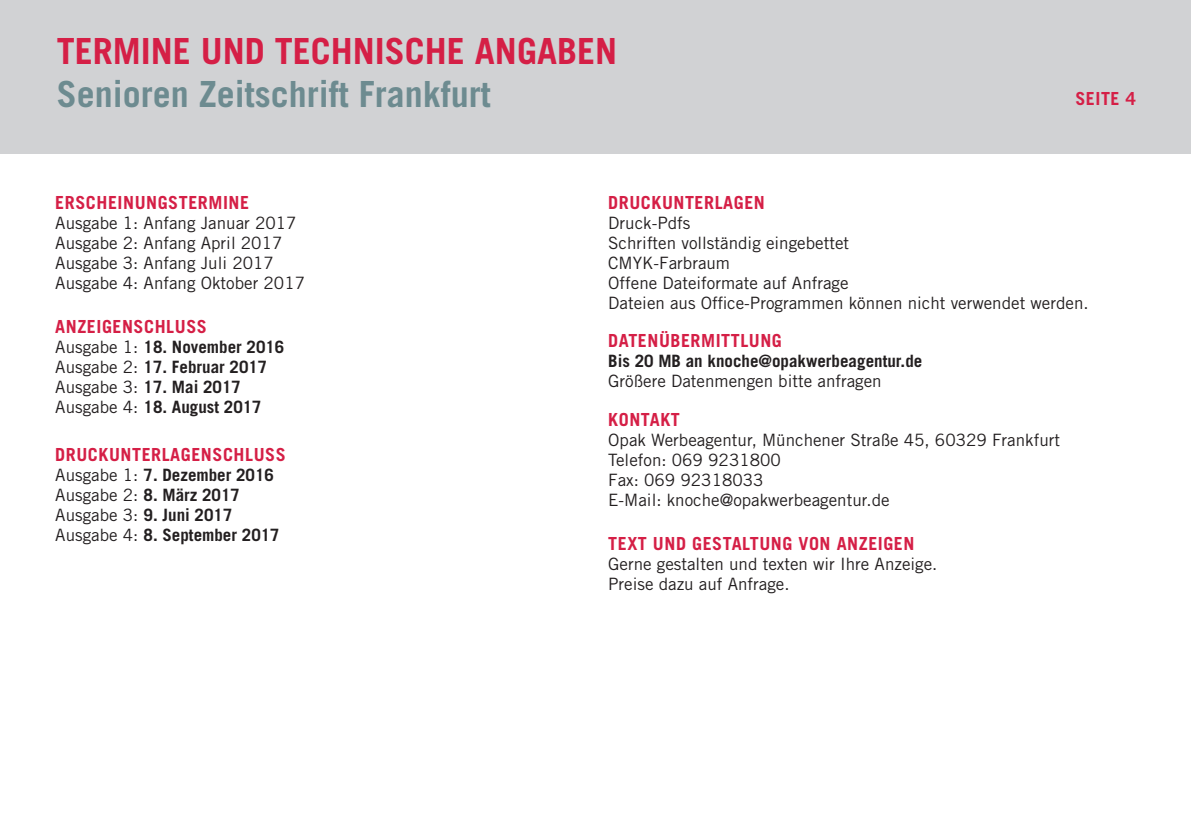
<style>
.page{position:relative;width:1191px;height:840px;background:#fff}
.page>*{position:absolute;margin:0;border:0;box-sizing:border-box;transform-origin:0 0}
.t1{font:700 36px "Trade Gothic";color:#6d8b90}
.t2{font:700 36px "Trade Gothic";color:#d51f46}
.t3{font:700 18px "Trade Gothic";letter-spacing:.03em;color:#d51f46}
.t4{font:17px/20px "Trade Gothic";color:#231f20}
.t5{font:700 17px/20px "Trade Gothic";color:#231f20}
.s1{font-weight:400}
</style>
<div class="page">
<div style="left:0;top:0;width:1191px;height:153px;background:#d1d2d4"></div>
<h1 class="t2" style="left:57px;top:29px;width:562px">TERMINE UND TECHNISCHE ANGABEN</h1>
<h1 class="t1" style="left:57px;top:72px;width:436px">Senioren Zeitschrift Frankfurt</h1>
<p class="t3" style="left:1075px;top:87px;width:62px">SEITE 4</p>
<p class="t3" style="left:55px;top:191px;width:195px">ERSCHEINUNGSTERMINE</p>
<p class="t4" style="left:55px;top:212px;width:251px">Ausgabe 1: Anfang Januar 2017<br>Ausgabe 2: Anfang April 2017<br>Ausgabe 3: Anfang Juli 2017<br>Ausgabe 4: Anfang Oktober 2017</p>
<p class="t3" style="left:55px;top:315px;width:153px">ANZEIGENSCHLUSS</p>
<p class="t5" style="left:55px;top:336px;width:231px"><span class="s1">Ausgabe 1:</span> 18. November 2016<br><span class="s1">Ausgabe 2:</span> 17. Februar 2017<br><span class="s1">Ausgabe 3:</span> 17. Mai 2017<br><span class="s1">Ausgabe 4:</span> 18. August 2017</p>
<p class="t3" style="left:55px;top:443px;width:232px">DRUCKUNTERLAGENSCHLUSS</p>
<p class="t5" style="left:55px;top:464px;width:226px"><span class="s1">Ausgabe 1:</span> 7. Dezember 2016<br><span class="s1">Ausgabe 2:</span> 8. März 2017<br><span class="s1">Ausgabe 3:</span> 9. Juni 2017<br><span class="s1">Ausgabe 4:</span> 8. September 2017</p>
<p class="t3" style="left:608px;top:191px;width:158px">DRUCKUNTERLAGEN</p>
<p class="t4" style="left:608px;top:212px;width:482px">Druck-Pdfs<br>Schriften vollständig eingebettet<br>CMYK-Farbraum<br>Offene Dateiformate auf Anfrage<br>Dateien aus Office-Programmen können nicht verwendet werden.</p>
<p class="t3" style="left:608px;top:329px;width:175px">DATENÜBERMITTLUNG</p>
<p class="t5" style="left:608px;top:351px;width:315px">Bis 20 MB an knoche@opakwerbeagentur.de</p>
<p class="t4" style="left:608px;top:371px;width:275px">Größere Datenmengen bitte anfragen</p>
<p class="t3" style="left:608px;top:408px;width:73px">KONTAKT</p>
<p class="t4" style="left:608px;top:429px;width:453px">Opak Werbeagentur, Münchener Straße 45, 60329 Frankfurt Telefon: 069 9231800<br>Fax: 069 92318033<br>E-Mail: knoche@opakwerbeagentur.de</p>
<p class="t3" style="left:608px;top:532px;width:308px">TEXT UND GESTALTUNG VON ANZEIGEN</p>
<p class="t4" style="left:608px;top:553px;width:331px">Gerne gestalten und texten wir Ihre Anzeige.<br>Preise dazu auf Anfrage.</p>
</div>
